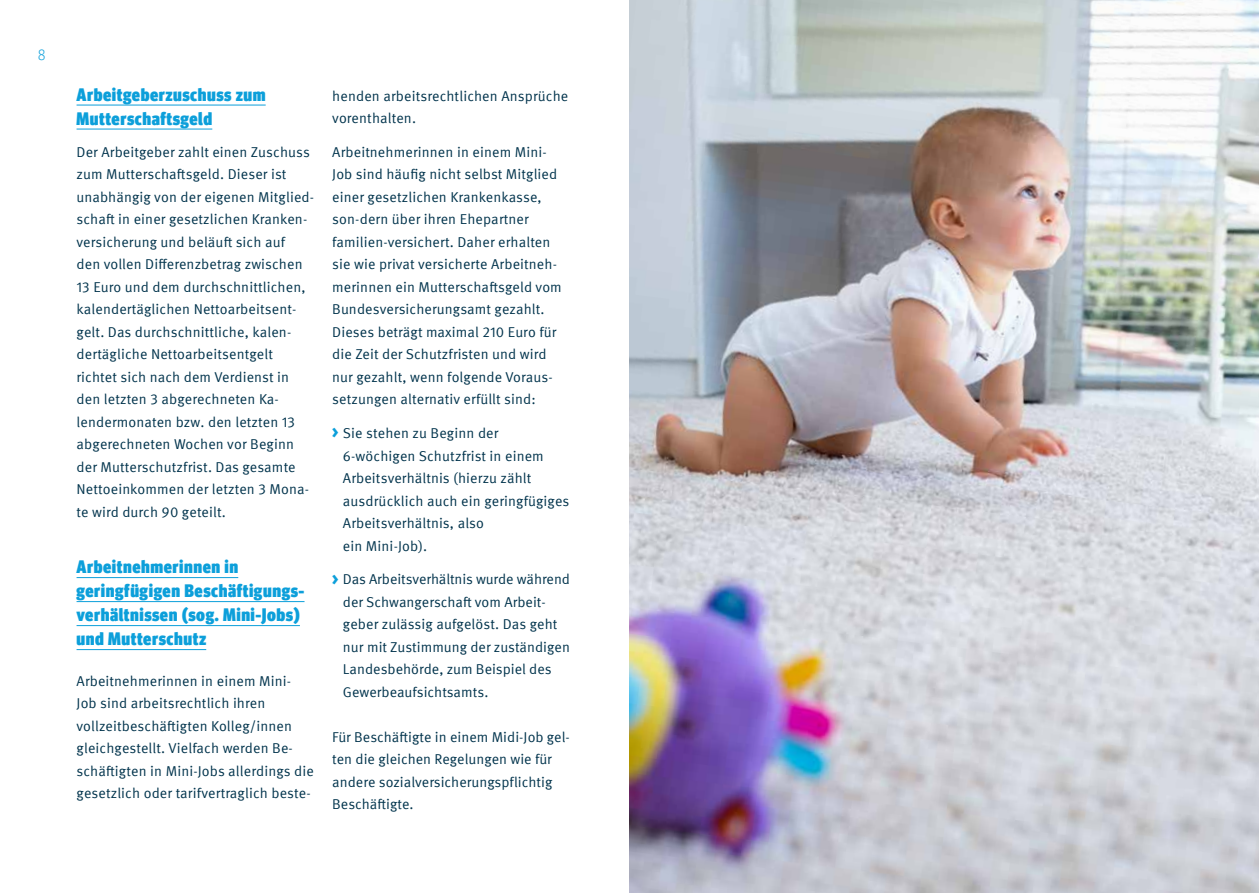
<style>
.page{position:relative;width:1259px;height:893px;background:#fff}
.page>*{position:absolute;margin:0;border:0;box-sizing:border-box;transform-origin:0 0}
.t1{font:900 condensed 18px/24px "Meta Head IGM";letter-spacing:.03em;color:#0c9fda}
.t2{font:300 condensed 15px "Meta Head IGM";color:#0c9fda}
.t3{font:14.25px/22.5px "Meta IGM";letter-spacing:.01em;color:#00334c}
.s1{font-family:"Meta Headline Cond OT";font-weight:700;font-size:18.75px;color:#0c9fda}
</style>
<div class="page">
<img style="left:629px;top:0;width:630px;height:893px">
<hr style="left:77px;top:105px;width:189px;height:1px;background:#0c9fda">
<hr style="left:77px;top:129px;width:135px;height:1px;background:#0c9fda">
<hr style="left:77px;top:577px;width:161px;height:1px;background:#0c9fda">
<hr style="left:77px;top:601px;width:227px;height:1px;background:#0c9fda">
<hr style="left:77px;top:625px;width:223px;height:1px;background:#0c9fda">
<hr style="left:77px;top:649px;width:129px;height:1px;background:#0c9fda">
<p class="t2" style="left:38px;top:44px;width:9px">8</p>
<p class="t1" style="left:77px;top:81px;width:191px">Arbeitgeberzuschuss zum<br>Mutterschaftsgeld</p>
<p class="t3" style="left:77px;top:140px;width:239px">Der Arbeitgeber zahlt einen Zuschuss zum Mutterschaftsgeld. Dieser ist unabhängig von der eigenen Mitglied&shy;schaft in einer gesetzlichen Kranken&shy;versicherung und beläuft sich auf<br>den vollen Differenzbetrag zwischen 13 Euro und dem durchschnittlichen, kalendertäglichen Nettoarbeitsent&shy;gelt. Das durchschnittliche, kalen&shy;dertägliche Nettoarbeitsentgelt richtet sich nach dem Verdienst in den letzten 3 abgerechneten Ka&shy;lendermonaten bzw. den letzten 13 abgerechneten Wochen vor Beginn der Mutterschutzfrist. Das gesamte Nettoeinkommen der letzten 3 Mona&shy;te wird durch 90 geteilt.</p>
<p class="t1" style="left:77px;top:554px;width:229px">Arbeitnehmerinnen in geringfügigen Beschäftigungs&shy;verhältnissen (sog. Mini-Jobs) und Mutterschutz</p>
<p class="t3" style="left:77px;top:668px;width:239px">Arbeitnehmerinnen in einem Mini-Job sind arbeitsrechtlich ihren vollzeitbeschäftigten Kolleg/innen gleichgestellt. Vielfach werden Be&shy;schäftigten in Mini-Jobs allerdings die gesetzlich oder tarifvertraglich beste-</p>
<p class="t3" style="left:332px;top:83px;width:237px">henden arbeitsrechtlichen Ansprüche vorenthalten.</p>
<p class="t3" style="left:332px;top:140px;width:231px">Arbeitnehmerinnen in einem Mini-Job sind häufig nicht selbst Mitglied einer gesetzlichen Krankenkasse, son-dern über ihren Ehepartner familien-versichert. Daher erhalten sie wie privat versicherte Arbeitneh&shy;merinnen ein Mutterschaftsgeld vom Bundesversicherungsamt gezahlt.<br>Dieses beträgt maximal 210 Euro für die Zeit der Schutzfristen und wird nur gezahlt, wenn folgende Voraus&shy;setzungen alternativ erfüllt sind:</p>
<p class="t3" style="left:343px;top:421px;width:228px;text-indent:-11px"><span class="s1">&gt;</span> Sie stehen zu Beginn der<br>6-wöchigen Schutzfrist in einem<br>Arbeitsverhältnis (hierzu zählt ausdrücklich auch ein geringfügiges<br>Arbeitsverhältnis, also<br>ein Mini-Job).</p>
<p class="t3" style="left:343px;top:567px;width:229px;text-indent:-11px"><span class="s1">&gt;</span> Das Arbeitsverhältnis wurde während der Schwangerschaft vom Arbeit&shy;geber zulässig aufgelöst. Das geht nur mit Zustimmung der zuständigen Landesbehörde, zum Beispiel des Gewerbeaufsichtsamts.</p>
<p class="t3" style="left:332px;top:725px;width:239px">Für Beschäftigte in einem Midi-Job gel&shy;ten die gleichen Regelungen wie für andere sozialversicherungspflichtig<br>Beschäftigte.</p>
</div>
